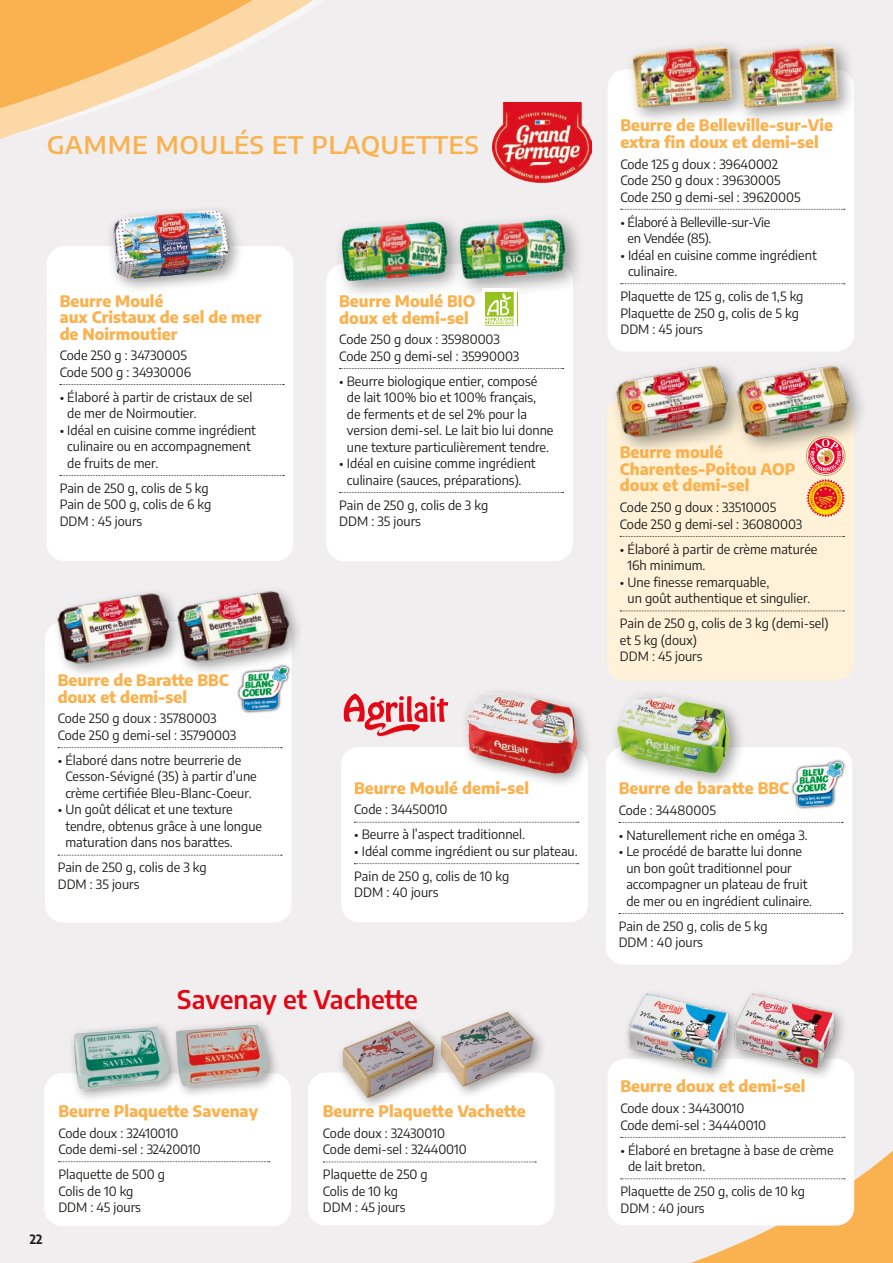
<style>
.page{position:relative;width:893px;height:1263px;background:#f0eeef}
.page>*{position:absolute;margin:0;border:0;box-sizing:border-box;transform-origin:0 0}
.t1{font:500 30px "Encode Sans";color:#f9b24f}
.t2{font:600 25.5px "Encode Sans";color:#e30614}
.t3{font:800 15.75px/16.5px "Encode Sans";color:#f9b24f}
.t4{font:12.75px/16.5px "Encode Sans";color:#1d1d1b}
.t5{font:12.75px/16.5px "Encode Sans";letter-spacing:-.02em;color:#1d1d1b}
.t6{font:700 12.75px "Encode Sans";color:#1d1d1b;scale:.92 1}
</style>
<div class="page">
<svg style="left:0;top:0;width:313px;height:139px"></svg>
<div style="left:47px;top:246px;width:246px;height:315px;background:#fff;border-radius:18px"></div>
<div style="left:606px;top:747px;width:246px;height:218px;background:#fff;border-radius:18px"></div>
<div style="left:44px;top:1073px;width:247px;height:153px;background:#fff;border-radius:18px"></div>
<div style="left:341px;top:747px;width:247px;height:175px;background:#fff;border-radius:18px"></div>
<div style="left:308px;top:1072px;width:247px;height:153px;background:#fff;border-radius:18px"></div>
<div style="left:608px;top:1059px;width:246px;height:166px;background:#fff;border-radius:18px"></div>
<div style="left:608px;top:69px;width:246px;height:282px;background:#fff;border-radius:18px"></div>
<div style="left:326px;top:264px;width:247px;height:297px;background:#fff;border-radius:18px"></div>
<div style="left:607px;top:397px;width:247px;height:284px;background:#fff2d8;border-radius:18px"></div>
<div style="left:45px;top:621px;width:246px;height:301px;background:#fff;border-radius:18px"></div>
<div style="left:334px;top:213px;width:134px;height:88px;background:#1d1d1b;opacity:.42"></div>
<img style="left:326px;top:218px;width:126px;height:78px">
<img style="left:52px;top:593px;width:101px;height:79px">
<div style="left:172px;top:585px;width:132px;height:92px;background:#1d1d1b;opacity:.42"></div>
<img style="left:153px;top:585px;width:151px;height:84px">
<div style="left:452px;top:211px;width:134px;height:88px;background:#1d1d1b;opacity:.42"></div>
<img style="left:436px;top:216px;width:150px;height:75px">
<div style="left:105px;top:204px;width:140px;height:90px;background:#1d1d1b;opacity:.42"></div>
<img style="left:105px;top:208px;width:140px;height:81px">
<img style="left:622px;top:44px;width:97px;height:77px">
<div style="left:731px;top:38px;width:126px;height:87px;background:#fff"></div>
<img style="left:719px;top:38px;width:138px;height:84px">
<svg style="left:344px;top:693px;width:104px;height:44px"></svg>
<div style="left:460px;top:687px;width:133px;height:102px;background:#1d1d1b;opacity:.42"></div>
<img style="left:460px;top:688px;width:132px;height:90px">
<img style="left:616px;top:694px;width:126px;height:88px">
<div style="left:623px;top:988px;width:119px;height:93px;background:#1d1d1b;opacity:.42"></div>
<img style="left:621px;top:993px;width:106px;height:78px">
<div style="left:728px;top:988px;width:120px;height:93px;background:#1d1d1b;opacity:.42"></div>
<img style="left:727px;top:993px;width:119px;height:78px">
<div style="left:170px;top:1019px;width:110px;height:80px;background:#1d1d1b;opacity:.42"></div>
<img style="left:171px;top:1019px;width:101px;height:72px">
<div style="left:68px;top:1021px;width:114px;height:82px;background:#1d1d1b;opacity:.42"></div>
<img style="left:68px;top:1022px;width:109px;height:74px">
<div style="left:435px;top:1006px;width:112px;height:93px;background:#1d1d1b;opacity:.42"></div>
<img style="left:435px;top:1006px;width:106px;height:83px">
<div style="left:337px;top:1016px;width:110px;height:95px;background:#1d1d1b;opacity:.42"></div>
<img style="left:337px;top:1017px;width:105px;height:83px">
<div style="left:482px;top:289px;width:35px;height:39px;background:#fff"></div>
<svg style="left:485px;top:292px;width:29px;height:34px"></svg>
<svg style="left:60px;top:384px;width:224px;height:1px"></svg>
<svg style="left:60px;top:475px;width:224px;height:1px"></svg>
<svg style="left:619px;top:822px;width:224px;height:1px"></svg>
<svg style="left:619px;top:913px;width:224px;height:1px"></svg>
<svg style="left:621px;top:1137px;width:224px;height:1px"></svg>
<svg style="left:621px;top:1150px;width:272px;height:113px"></svg>
<svg style="left:59px;top:1161px;width:211px;height:1px"></svg>
<svg style="left:354px;top:822px;width:225px;height:1px"></svg>
<svg style="left:354px;top:863px;width:225px;height:1px"></svg>
<svg style="left:323px;top:1162px;width:213px;height:1px"></svg>
<svg style="left:621px;top:209px;width:224px;height:1px"></svg>
<svg style="left:621px;top:283px;width:224px;height:1px"></svg>
<svg style="left:340px;top:368px;width:224px;height:1px"></svg>
<svg style="left:340px;top:492px;width:224px;height:1px"></svg>
<svg style="left:620px;top:536px;width:224px;height:1px"></svg>
<svg style="left:620px;top:611px;width:224px;height:1px"></svg>
<svg style="left:58px;top:747px;width:224px;height:1px"></svg>
<svg style="left:58px;top:855px;width:224px;height:1px"></svg>
<img style="left:492px;top:102px;width:99px;height:81px">
<img style="left:610px;top:365px;width:113px;height:85px">
<div style="left:730px;top:359px;width:139px;height:97px;background:#1d1d1b;opacity:.42"></div>
<img style="left:723px;top:359px;width:142px;height:91px">
<svg style="left:806px;top:479px;width:39px;height:38px"></svg>
<div style="left:806px;top:437px;width:39px;height:38px;border:1px solid #cfa74e;border-radius:50%"></div>
<svg style="left:808px;top:438px;width:35px;height:36px"></svg>
<svg style="left:808px;top:439px;width:35px;height:34px"></svg>
<img style="left:791px;top:759px;width:55px;height:50px">
<img style="left:228px;top:655px;width:65px;height:58px">
<h1 class="t1" style="left:47px;top:123px;width:434px">GAMME MOULÉS ET PLAQUETTES</h1>
<p class="t3" style="left:60px;top:294px;width:203px">Beurre Moulé<br>aux Cristaux de sel de mer de Noirmoutier</p>
<p class="t4" style="left:60px;top:347px;width:133px">Code 250 g : 34730005<br>Code 500 g : 34930006</p>
<p class="t4" style="left:67px;top:389px;width:186px;text-indent:-8px">• Élaboré à partir de cristaux de sel de mer de Noirmoutier.</p>
<p class="t4" style="left:67px;top:422px;width:190px;text-indent:-8px">• Idéal en cuisine comme ingrédient culinaire ou en accompagnement de fruits de mer.</p>
<p class="t4" style="left:60px;top:480px;width:153px">Pain de 250 g, colis de 5 kg<br>Pain de 500 g, colis de 6 kg<br>DDM : 45 jours</p>
<p class="t3" style="left:58px;top:673px;width:173px">Beurre de Baratte BBC doux et demi-sel</p>
<p class="t4" style="left:58px;top:711px;width:180px">Code 250 g doux : 35780003<br>Code 250 g demi-sel : 35790003</p>
<p class="t4" style="left:65px;top:752px;width:193px;text-indent:-8px">• Élaboré dans notre beurrerie de<br>Cesson-Sévigné (35) à partir d’une crème certifiée Bleu-Blanc-Coeur.</p>
<p class="t4" style="left:65px;top:801px;width:198px;text-indent:-8px">• Un goût délicat et une texture tendre, obtenus grâce à une longue maturation dans nos barattes.</p>
<p class="t4" style="left:58px;top:860px;width:150px">Pain de 250 g, colis de 3 kg<br>DDM : 35 jours</p>
<p class="t3" style="left:339px;top:294px;width:138px">Beurre Moulé BIO doux et demi-sel</p>
<p class="t4" style="left:339px;top:331px;width:182px">Code 250 g doux : 35980003<br>Code 250 g demi-sel : 35990003</p>
<p class="t4" style="left:347px;top:373px;width:208px;text-indent:-8px">• Beurre biologique entier, composé de lait 100% bio et 100% français,<br>de ferments et de sel 2% pour la version demi-sel. Le lait bio lui donne une texture particulièrement tendre.</p>
<p class="t4" style="left:339px;top:455px;width:198px;text-align:center">• Idéal en cuisine comme ingrédient culinaire (sauces, préparations).</p>
<p class="t4" style="left:339px;top:497px;width:150px">Pain de 250 g, colis de 3 kg<br>DDM : 35 jours</p>
<p class="t3" style="left:354px;top:781px;width:176px">Beurre Moulé demi-sel</p>
<p class="t4" style="left:354px;top:802px;width:95px">Code : 34450010</p>
<p class="t4" style="left:354px;top:827px;width:172px">• Beurre à l’aspect traditionnel.</p>
<p class="t4" style="left:354px;top:839px;width:225px;line-height:25px">• Idéal comme ingrédient ou sur plateau.<br>Pain de 250 g, colis de 10 kg</p>
<p class="t4" style="left:354px;top:885px;width:86px">DDM : 40 jours</p>
<h2 class="t2" style="left:177px;top:988px;width:242px">Savenay et Vachette</h2>
<p class="t6" style="left:30px;top:1232px;width:15px">22</p>
<p class="t3" style="left:58px;top:1104px;width:201px">Beurre Plaquette Savenay</p>
<p class="t4" style="left:58px;top:1125px;width:144px">Code doux : 32410010<br>Code demi-sel : 32420010</p>
<p class="t4" style="left:58px;top:1166px;width:108px">Plaquette de 500 g<br>Colis de 10 kg<br>DDM : 45 jours</p>
<p class="t3" style="left:323px;top:1104px;width:205px">Beurre Plaquette Vachette</p>
<p class="t4" style="left:323px;top:1125px;width:145px">Code doux : 32430010<br>Code demi-sel : 32440010</p>
<p class="t4" style="left:323px;top:1166px;width:106px">Plaquette de 250 g<br>Colis de 10 kg<br>DDM : 45 jours</p>
<p class="t3" style="left:620px;top:118px;width:214px">Beurre de Belleville-sur-Vie extra fin doux et demi-sel</p>
<p class="t4" style="left:620px;top:156px;width:182px">Code 125 g doux : 39640002<br>Code 250 g doux : 39630005<br>Code 250 g demi-sel : 39620005</p>
<p class="t5" style="left:627px;top:214px;width:144px;text-indent:-7px">• Élaboré à Belleville-sur-Vie en Vendée (85).</p>
<p class="t4" style="left:628px;top:247px;width:190px;text-indent:-8px">• Idéal en cuisine comme ingrédient culinaire.</p>
<p class="t4" style="left:620px;top:288px;width:184px">Plaquette de 125 g, colis de 1,5 kg<br>Plaquette de 250 g, colis de 5 kg<br>DDM : 45 jours</p>
<p class="t3" style="left:620px;top:446px;width:177px">Beurre moulé<br>Charentes-Poitou AOP doux et demi-sel</p>
<p class="t4" style="left:620px;top:499px;width:184px">Code 250 g doux : 33510005<br>Code 250 g demi-sel : 36080003</p>
<p class="t4" style="left:628px;top:541px;width:191px;text-indent:-8px">• Élaboré à partir de crème maturée<br>16h minimum.</p>
<p class="t4" style="left:628px;top:573px;width:184px;text-indent:-8px">• Une finesse remarquable,<br>un goût authentique et singulier.</p>
<p class="t4" style="left:620px;top:615px;width:210px">Pain de 250 g, colis de 3 kg (demi-sel) et 5 kg (doux)<br>DDM : 45 jours</p>
<p class="t3" style="left:619px;top:781px;width:172px">Beurre de baratte BBC</p>
<p class="t4" style="left:619px;top:802px;width:99px">Code : 34480005</p>
<p class="t4" style="left:619px;top:827px;width:191px">• Naturellement riche en oméga 3.</p>
<p class="t4" style="left:626px;top:843px;width:187px;text-indent:-8px">• Le procédé de baratte lui donne un bon goût traditionnel pour accompagner un plateau de fruit de mer ou en ingrédient culinaire.</p>
<p class="t4" style="left:619px;top:918px;width:150px">Pain de 250 g, colis de 5 kg<br>DDM : 40 jours</p>
<p class="t3" style="left:620px;top:1079px;width:187px">Beurre doux et demi-sel</p>
<p class="t4" style="left:620px;top:1100px;width:147px">Code doux : 34430010<br>Code demi-sel : 34440010</p>
<p class="t4" style="left:628px;top:1142px;width:207px;text-indent:-8px">• Élaboré en bretagne à base de crème de lait breton.</p>
<p class="t4" style="left:620px;top:1183px;width:186px">Plaquette de 250 g, colis de 10 kg<br>DDM : 40 jours</p>
</div>
